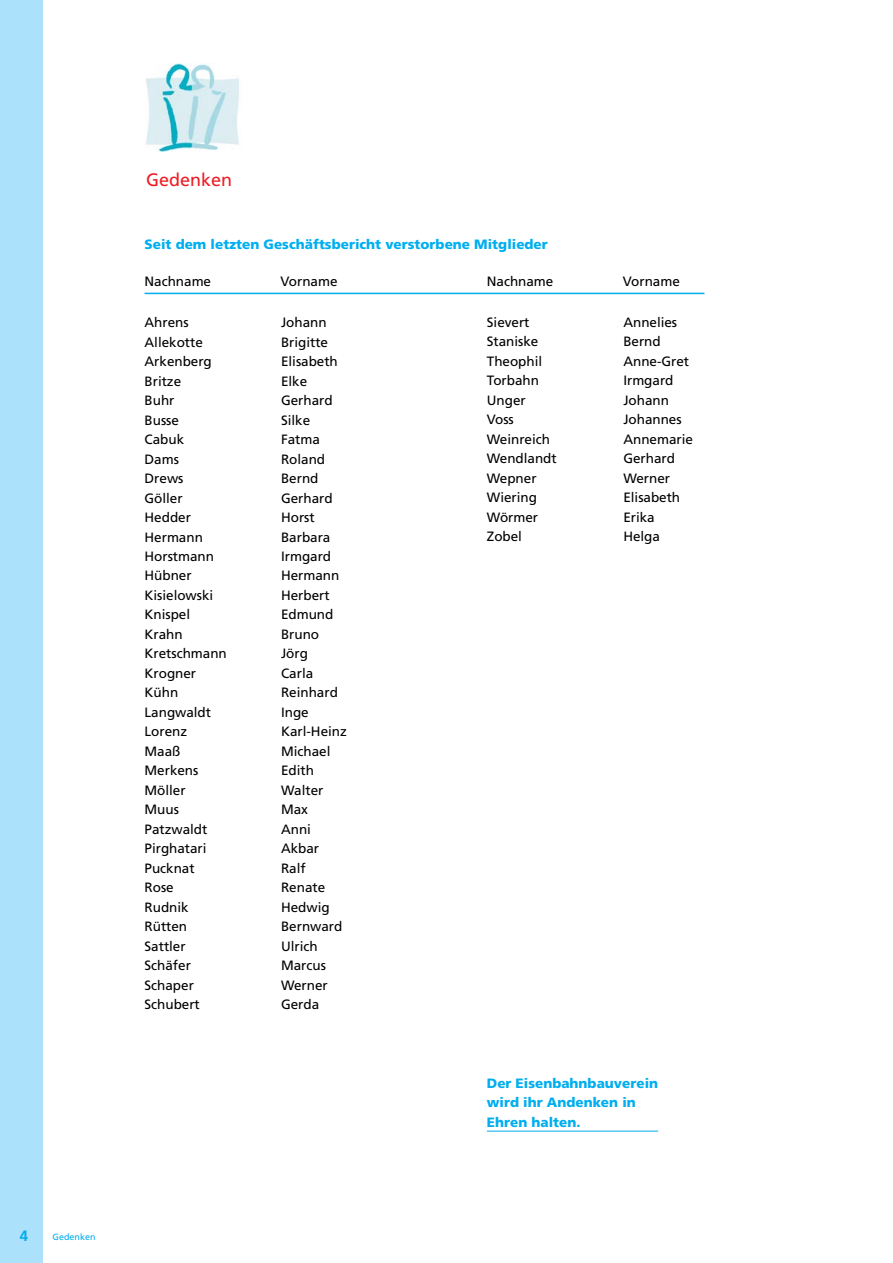
<style>
.page{position:relative;width:893px;height:1263px;background:#fff}
.page>*{position:absolute;margin:0;border:0;box-sizing:border-box;transform-origin:0 0}
.t1{font:18px "Frutiger";color:#ed1d24}
.t2{font:700 15px "Frutiger";color:#00aeef}
.t3{font:13.5px "Frutiger LT Std";color:#000}
.t4{font:900 13.5px/19.5px "Frutiger";color:#00aeef}
.t5{font:9px "Frutiger";color:#00aeef}
</style>
<div class="page">
<div style="left:0;top:0;width:43px;height:1263px;background:#abe1fa"></div>
<img style="left:145px;top:63px;width:94px;height:89px">
<hr style="left:487px;top:1131px;width:171px;height:1px;background:#00aeef">
<hr style="left:145px;top:293px;width:559px;height:1px;background:#00aeef">
<p class="t2" style="left:20px;top:1227px;width:10px">4</p>
<p class="t5" style="left:53px;top:1232px;width:45px">Gedenken</p>
<h1 class="t1" style="left:146px;top:169px;width:88px">Gedenken</h1>
<p class="t4" style="left:145px;top:234px;width:405px">Seit dem letzten Geschäftsbericht verstorbene Mitglieder</p>
<p class="t3" style="left:145px;top:274px;width:68px">Nachname</p>
<p class="t3" style="left:281px;top:274px;width:58px">Vorname</p>
<p class="t3" style="left:487px;top:274px;width:68px">Nachname</p>
<p class="t3" style="left:623px;top:274px;width:58px">Vorname</p>
<p class="t3" style="left:145px;top:314px;width:46px">Ahrens</p>
<p class="t3" style="left:281px;top:314px;width:47px">Johann</p>
<p class="t3" style="left:145px;top:334px;width:60px">Allekotte</p>
<p class="t3" style="left:281px;top:334px;width:49px">Brigitte</p>
<p class="t3" style="left:145px;top:353px;width:69px">Arkenberg</p>
<p class="t3" style="left:281px;top:353px;width:58px">Elisabeth</p>
<p class="t3" style="left:145px;top:373px;width:38px">Britze</p>
<p class="t3" style="left:281px;top:373px;width:28px">Elke</p>
<p class="t3" style="left:145px;top:392px;width:31px">Buhr</p>
<p class="t3" style="left:281px;top:392px;width:53px">Gerhard</p>
<p class="t3" style="left:145px;top:412px;width:36px">Busse</p>
<p class="t3" style="left:281px;top:412px;width:31px">Silke</p>
<p class="t3" style="left:145px;top:431px;width:41px">Cabuk</p>
<p class="t3" style="left:281px;top:431px;width:40px">Fatma</p>
<p class="t3" style="left:145px;top:451px;width:36px">Dams</p>
<p class="t3" style="left:281px;top:451px;width:46px">Roland</p>
<p class="t3" style="left:145px;top:470px;width:40px">Drews</p>
<p class="t3" style="left:281px;top:470px;width:39px">Bernd</p>
<p class="t3" style="left:145px;top:490px;width:40px">Göller</p>
<p class="t3" style="left:281px;top:490px;width:53px">Gerhard</p>
<p class="t3" style="left:145px;top:509px;width:48px">Hedder</p>
<p class="t3" style="left:281px;top:509px;width:35px">Horst</p>
<p class="t3" style="left:145px;top:529px;width:60px">Hermann</p>
<p class="t3" style="left:281px;top:529px;width:51px">Barbara</p>
<p class="t3" style="left:145px;top:548px;width:71px">Horstmann</p>
<p class="t3" style="left:281px;top:548px;width:52px">Irmgard</p>
<p class="t3" style="left:145px;top:568px;width:49px">Hübner</p>
<p class="t3" style="left:281px;top:568px;width:60px">Hermann</p>
<p class="t3" style="left:145px;top:587px;width:70px">Kisielowski</p>
<p class="t3" style="left:281px;top:587px;width:50px">Herbert</p>
<p class="t3" style="left:145px;top:607px;width:47px">Knispel</p>
<p class="t3" style="left:281px;top:607px;width:54px">Edmund</p>
<p class="t3" style="left:145px;top:626px;width:40px">Krahn</p>
<p class="t3" style="left:281px;top:626px;width:40px">Bruno</p>
<p class="t3" style="left:145px;top:646px;width:84px">Kretschmann</p>
<p class="t3" style="left:281px;top:646px;width:28px">Jörg</p>
<p class="t3" style="left:145px;top:665px;width:53px">Krogner</p>
<p class="t3" style="left:281px;top:665px;width:34px">Carla</p>
<p class="t3" style="left:145px;top:685px;width:35px">Kühn</p>
<p class="t3" style="left:281px;top:685px;width:58px">Reinhard</p>
<p class="t3" style="left:145px;top:704px;width:68px">Langwaldt</p>
<p class="t3" style="left:281px;top:704px;width:29px">Inge</p>
<p class="t3" style="left:145px;top:724px;width:44px">Lorenz</p>
<p class="t3" style="left:281px;top:724px;width:67px">Karl-Heinz</p>
<p class="t3" style="left:145px;top:743px;width:37px">Maaß</p>
<p class="t3" style="left:281px;top:743px;width:51px">Michael</p>
<p class="t3" style="left:145px;top:763px;width:55px">Merkens</p>
<p class="t3" style="left:281px;top:763px;width:34px">Edith</p>
<p class="t3" style="left:145px;top:782px;width:43px">Möller</p>
<p class="t3" style="left:281px;top:782px;width:44px">Walter</p>
<p class="t3" style="left:145px;top:802px;width:36px">Muus</p>
<p class="t3" style="left:281px;top:802px;width:28px">Max</p>
<p class="t3" style="left:145px;top:821px;width:64px">Patzwaldt</p>
<p class="t3" style="left:281px;top:821px;width:31px">Anni</p>
<p class="t3" style="left:145px;top:841px;width:64px">Pirghatari</p>
<p class="t3" style="left:281px;top:841px;width:40px">Akbar</p>
<p class="t3" style="left:145px;top:860px;width:52px">Pucknat</p>
<p class="t3" style="left:281px;top:860px;width:26px">Ralf</p>
<p class="t3" style="left:145px;top:880px;width:31px">Rose</p>
<p class="t3" style="left:281px;top:880px;width:46px">Renate</p>
<p class="t3" style="left:145px;top:899px;width:46px">Rudnik</p>
<p class="t3" style="left:281px;top:899px;width:50px">Hedwig</p>
<p class="t3" style="left:145px;top:919px;width:44px">Rütten</p>
<p class="t3" style="left:281px;top:919px;width:63px">Bernward</p>
<p class="t3" style="left:145px;top:938px;width:43px">Sattler</p>
<p class="t3" style="left:281px;top:938px;width:38px">Ulrich</p>
<p class="t3" style="left:145px;top:958px;width:48px">Schäfer</p>
<p class="t3" style="left:281px;top:958px;width:46px">Marcus</p>
<p class="t3" style="left:145px;top:977px;width:51px">Schaper</p>
<p class="t3" style="left:281px;top:977px;width:48px">Werner</p>
<p class="t3" style="left:145px;top:997px;width:57px">Schubert</p>
<p class="t3" style="left:281px;top:997px;width:40px">Gerda</p>
<p class="t3" style="left:487px;top:314px;width:44px">Sievert</p>
<p class="t3" style="left:623px;top:314px;width:55px">Annelies</p>
<p class="t3" style="left:487px;top:334px;width:53px">Staniske</p>
<p class="t3" style="left:623px;top:334px;width:39px">Bernd</p>
<p class="t3" style="left:487px;top:353px;width:57px">Theophil</p>
<p class="t3" style="left:623px;top:353px;width:67px">Anne-Gret</p>
<p class="t3" style="left:487px;top:373px;width:54px">Torbahn</p>
<p class="t3" style="left:623px;top:373px;width:52px">Irmgard</p>
<p class="t3" style="left:487px;top:392px;width:40px">Unger</p>
<p class="t3" style="left:623px;top:392px;width:47px">Johann</p>
<p class="t3" style="left:487px;top:412px;width:29px">Voss</p>
<p class="t3" style="left:623px;top:412px;width:60px">Johannes</p>
<p class="t3" style="left:487px;top:431px;width:65px">Weinreich</p>
<p class="t3" style="left:623px;top:431px;width:71px">Annemarie</p>
<p class="t3" style="left:487px;top:451px;width:71px">Wendlandt</p>
<p class="t3" style="left:623px;top:451px;width:53px">Gerhard</p>
<p class="t3" style="left:487px;top:470px;width:51px">Wepner</p>
<p class="t3" style="left:623px;top:470px;width:48px">Werner</p>
<p class="t3" style="left:487px;top:490px;width:52px">Wiering</p>
<p class="t3" style="left:623px;top:490px;width:58px">Elisabeth</p>
<p class="t3" style="left:487px;top:509px;width:53px">Wörmer</p>
<p class="t3" style="left:623px;top:509px;width:33px">Erika</p>
<p class="t3" style="left:487px;top:529px;width:37px">Zobel</p>
<p class="t3" style="left:623px;top:529px;width:38px">Helga</p>
<p class="t4" style="left:487px;top:1073px;width:173px">Der Eisenbahnbauverein wird ihr Andenken in<br>Ehren halten.</p>
</div>
